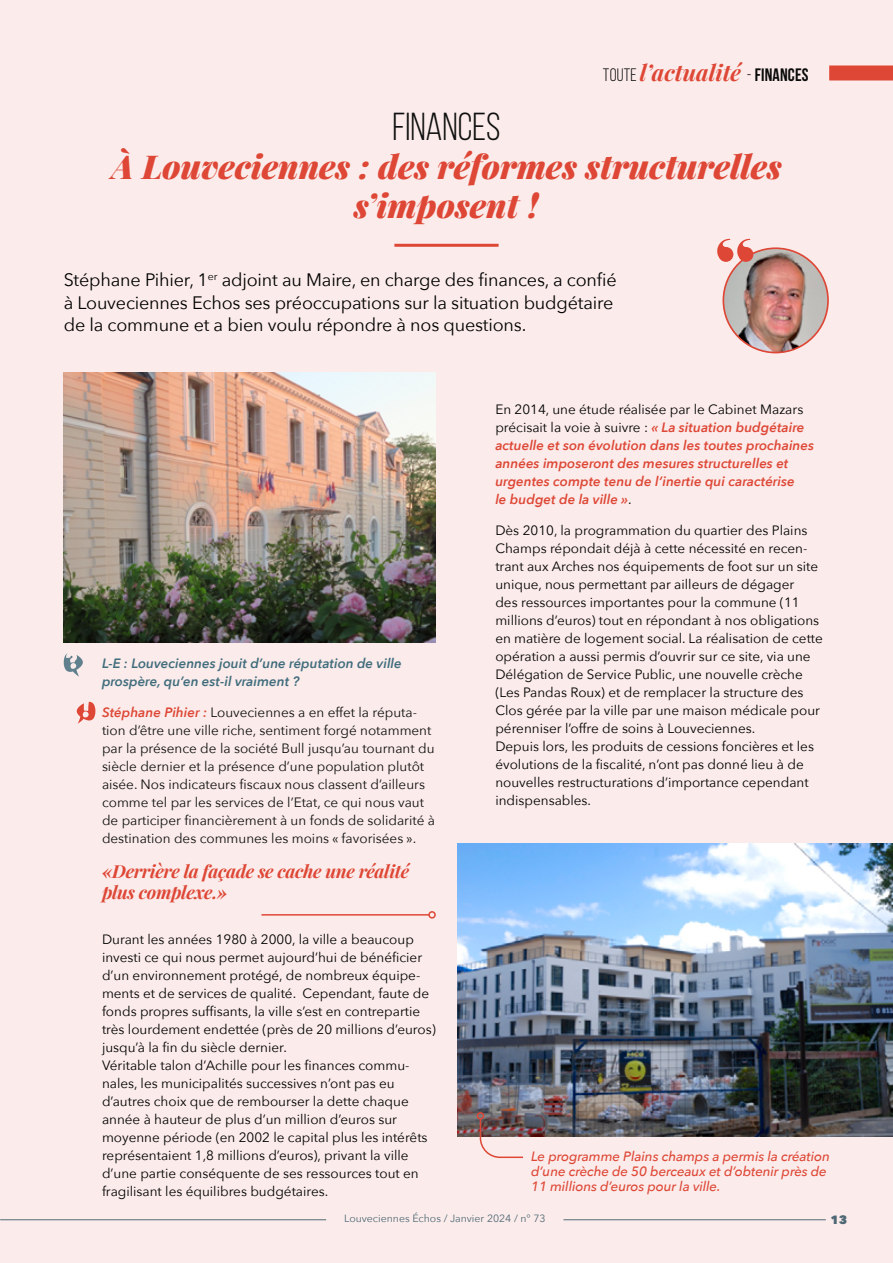
<style>
.page{position:relative;width:893px;height:1263px;background:#fbeceb}
.page>*{position:absolute;margin:0;border:0;box-sizing:border-box;transform-origin:0 0}
.t1{font:39px "Bebas Neue";color:#0f0f0f}
.t2{font:italic 900 33px/39px "Playfair Display";color:#de4736;text-align:center}
.t3{font:italic 700 22.5px "Playfair Display";color:#de4736}
.t4{font:18px/22.5px "Avenir Next";letter-spacing:-.01em;color:#000}
.t5{font:italic 700 18px/21.6px "Playfair Display";letter-spacing:-.02em;color:#de4736}
.t6{font:13.5px/18px "Avenir Next";color:#000}
.t7{font:13.5px/18px "Avenir Next";color:#0f0f0f}
.t8{font:italic 600 13.5px/18px "Avenir Next";color:#de4736}
.t9{font:italic 500 13.5px/15px "Avenir Next";letter-spacing:-.01em;color:#de4736}
.t10{font:italic 600 13.5px/18px "Avenir Next";color:#406c7c}
.t11{font:800 12px "Avenir Next";color:#406c7c}
.t12{font:10.5px "Avenir Next";color:#406c7c}
.s1{font-family:"Bebas Neue";font-weight:400;font-style:normal;font-size:18px;color:#0a0a0a}
.s2{font-family:"Bebas Neue";font-style:normal;font-size:18px;color:#0a0a0a}
.s3{font-weight:600;font-style:italic;color:#de4736}
.s4{font-weight:400;font-style:normal;color:#000}
</style>
<div class="page">
<hr style="left:394px;top:244px;width:105px;height:3px;background:#de4736">
<div style="left:829px;top:65px;width:64px;height:15px;background:#de4736"></div>
<img style="left:723px;top:248px;width:105px;height:105px;border-radius:52px">
<div style="left:722px;top:247px;width:107px;height:106px;border:2px solid #de4736;border-radius:50%"></div>
<svg style="left:717px;top:239px;width:36px;height:23px"></svg>
<svg style="left:77px;top:702px;width:18px;height:22px"></svg>
<svg style="left:64px;top:653px;width:19px;height:24px"></svg>
<img style="left:64px;top:373px;width:372px;height:269px">
<hr style="left:261px;top:914px;width:168px;height:1px;background:#de4736">
<div style="left:428px;top:911px;width:8px;height:7px;border:2px solid #de4736;border-radius:50%"></div>
<img style="left:457px;top:843px;width:436px;height:293px">
<svg style="left:479px;top:1117px;width:45px;height:41px"></svg>
<div style="left:477px;top:1112px;width:7px;height:7px;border:2px solid #de4736;border-radius:50%"></div>
<h3 class="t3" style="left:603px;top:57px;width:207px"><span class="s1">TOUTE</span>l’actualité <span class="s1">-</span> <span class="s2">FINANCES</span></h3>
<h1 class="t1" style="left:392px;top:105px;width:110px">FINANCES</h1>
<h2 class="t2" style="left:112px;top:143px;width:672px">À Louveciennes : des réformes structurelles s’imposent !</h2>
<h3 class="t4" style="left:64px;top:268px;width:554px">Stéphane Pihier, 1<sup>er</sup> adjoint au Maire, en charge des finances, a confié à Louveciennes Echos ses préoccupations sur la situation budgétaire de la commune et a bien voulu répondre à nos questions.</h3>
<p class="t10" style="left:102px;top:654px;width:301px">L-E : Louveciennes jouit d’une réputation de ville prospère, qu’en est-il vraiment ?</p>
<p class="t7" style="left:102px;top:703px;width:335px"><span class="s3">Stéphane Pihier :</span> Louveciennes a en effet la réputa&shy;tion d’être une ville riche, sentiment forgé notamment par la présence de la société Bull jusqu’au tournant du siècle dernier et la présence d’une population plutôt aisée. Nos indicateurs fiscaux nous classent d’ailleurs comme tel par les services de l’Etat, ce qui nous vaut de participer financièrement à un fonds de solidarité à destination des communes les moins « favorisées ».</p>
<h3 class="t5" style="left:102px;top:859px;width:309px">«Derrière la façade se cache une réalité plus complexe.»</h3>
<p class="t6" style="left:102px;top:929px;width:335px">Durant les années 1980 à 2000, la ville a beaucoup investi ce qui nous permet aujourd’hui de bénéficier d’un environnement protégé, de nombreux équipe&shy;ments et de services de qualité. Cependant, faute de fonds propres suffisants, la ville s’est en contrepartie très lourdement endettée (près de 20 millions d’euros) jusqu’à la fin du siècle dernier.<br>Véritable talon d’Achille pour les finances commu&shy;nales, les municipalités successives n’ont pas eu d’autres choix que de rembourser la dette chaque année à hauteur de plus d’un million d’euros sur moyenne période (en 2002 le capital plus les intérêts représentaient 1,8 millions d’euros), privant la ville d’une partie conséquente de ses ressources tout en fragilisant les équilibres budgétaires.</p>
<p class="t8" style="left:495px;top:400px;width:320px"><span class="s4">En 2014, une étude réalisée par le Cabinet Mazars précisait la voie à suivre :</span> « La situation budgétaire actuelle et son évolution dans les toutes prochaines années imposeront des mesures structurelles et urgentes compte tenu de l’inertie qui caractérise<br>le budget de la ville »<span class="s4">.</span></p>
<p class="t6" style="left:495px;top:521px;width:329px">Dès 2010, la programmation du quartier des Plains Champs répondait déjà à cette nécessité en recen&shy;trant aux Arches nos équipements de foot sur un site unique, nous permettant par ailleurs de dégager<br>des ressources importantes pour la commune (11 millions d’euros) tout en répondant à nos obligations en matière de logement social. La réalisation de cette opération a aussi permis d’ouvrir sur ce site, via une Délégation de Service Public, une nouvelle crèche (Les Pandas Roux) et de remplacer la structure des Clos gérée par la ville par une maison médicale pour pérenniser l’offre de soins à Louveciennes.<br>Depuis lors, les produits de cessions foncières et les évolutions de la fiscalité, n’ont pas donné lieu à de nouvelles restructurations d’importance cependant indispensables.</p>
<p class="t9" style="left:531px;top:1148px;width:300px">Le programme Plains champs a permis la création d’une crèche de 50 berceaux et d’obtenir près de<br>11 millions d’euros pour la ville.</p>
<p class="t12" style="left:344px;top:1210px;width:203px">Louveciennes Échos / Janvier 2024 / n° 73</p>
<p class="t11" style="left:830px;top:1212px;width:18px">13</p>
</div>
